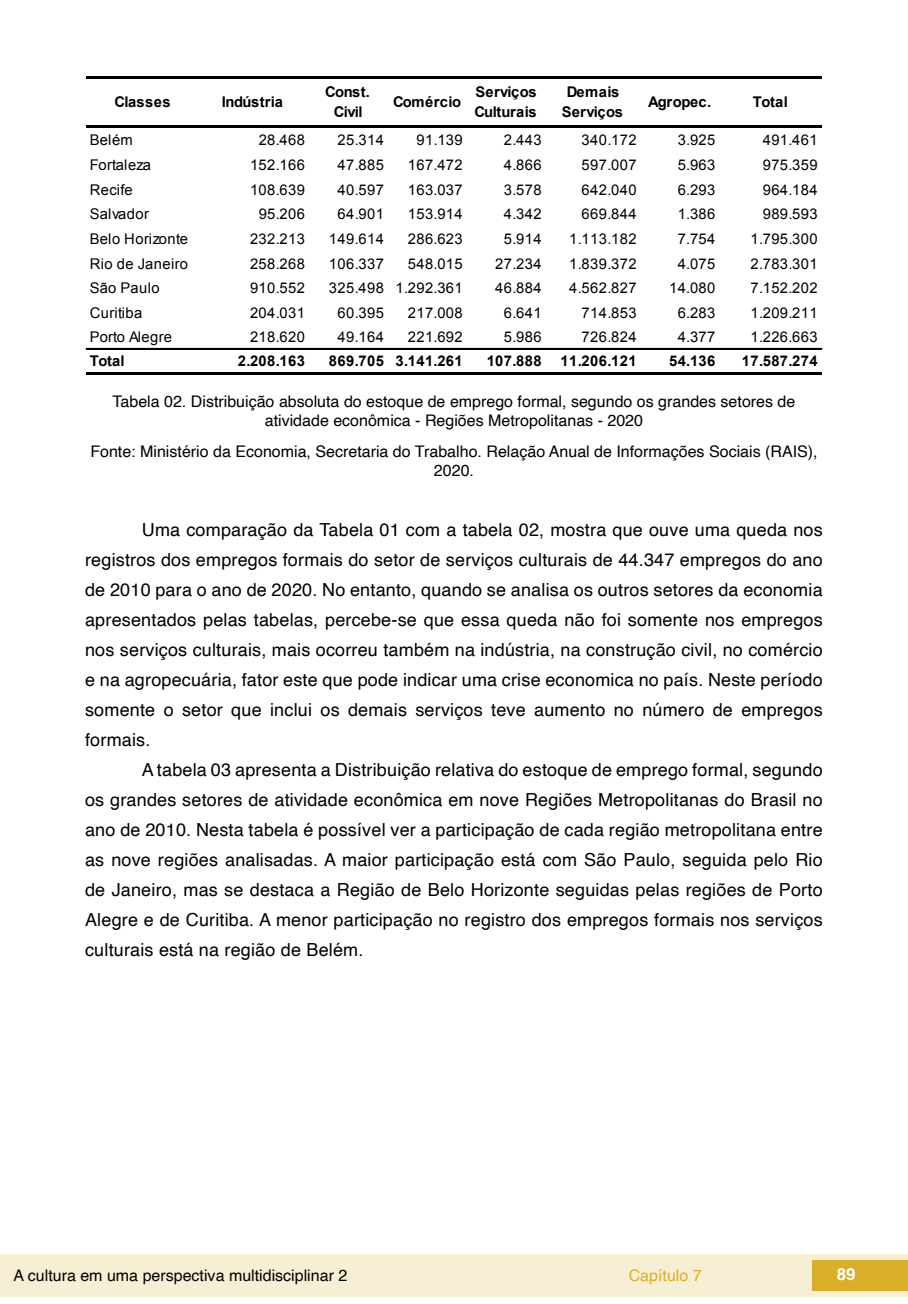
<style>
.page{position:relative;width:908px;height:1304px;background:#fff}
.page>*{position:absolute;margin:0;border:0;box-sizing:border-box;transform-origin:0 0}
.t1{font:18px/30px "Helvetica";letter-spacing:.01em;color:#000;text-align:justify}
.t2{font:700 16.8px "Helvetica";color:#fff}
.t3{font:16px/19.2px "Helvetica";color:#000;text-align:center}
.t4{font:16px "Helvetica";color:#d9ae29}
.t5{font:14.8px "Arial";letter-spacing:.025em;color:#000}
.t6{font:700 14.8px/19.6px "Arial";letter-spacing:.025em;color:#000;text-align:center}
.t7{font:700 14.8px/19.6px "Arial";letter-spacing:-.03em;color:#000;text-align:center}
.t8{font:14.8px "Arial";color:#000}
</style>
<div class="page">
<div style="left:0;top:1254px;width:906px;height:43px;background:#f7efd4"></div>
<div style="left:812px;top:1261px;width:95px;height:30px;background:#d9ae29"></div>
<hr style="left:86px;top:76px;width:735px;height:3px;background:#000">
<hr style="left:86px;top:126px;width:735px;height:2px;background:#000">
<hr style="left:86px;top:348px;width:735px;height:2px;background:#000">
<hr style="left:86px;top:372px;width:735px;height:2px;background:#000">
<p class="t6" style="left:114px;top:93px;width:58px">Classes</p>
<p class="t7" style="left:221px;top:93px;width:63px">Indústria</p>
<p class="t7" style="left:325px;top:83px;width:46px">Const.<br>Civil</p>
<p class="t6" style="left:393px;top:93px;width:70px">Comércio</p>
<p class="t7" style="left:474px;top:83px;width:64px;text-align:left">Serviços<br>Culturais</p>
<p class="t6" style="left:561px;top:83px;width:63px">Demais<br>Serviços</p>
<p class="t7" style="left:647px;top:93px;width:65px">Agropec.</p>
<p class="t6" style="left:752px;top:93px;width:36px">Total</p>
<p class="t5" style="left:90px;top:131px;width:45px">Belém</p>
<p class="t5" style="left:258px;top:131px;width:48px">28.468</p>
<p class="t5" style="left:337px;top:131px;width:48px">25.314</p>
<p class="t5" style="left:416px;top:131px;width:48px">91.139</p>
<p class="t5" style="left:503px;top:131px;width:39px">2.443</p>
<p class="t5" style="left:581px;top:131px;width:56px">340.172</p>
<p class="t5" style="left:677px;top:131px;width:39px">3.925</p>
<p class="t5" style="left:762px;top:131px;width:56px">491.461</p>
<p class="t5" style="left:90px;top:155px;width:63px">Fortaleza</p>
<p class="t5" style="left:250px;top:155px;width:56px">152.166</p>
<p class="t5" style="left:337px;top:155px;width:48px">47.885</p>
<p class="t5" style="left:407px;top:155px;width:56px">167.472</p>
<p class="t5" style="left:503px;top:155px;width:39px">4.866</p>
<p class="t5" style="left:581px;top:155px;width:56px">597.007</p>
<p class="t5" style="left:677px;top:155px;width:39px">5.963</p>
<p class="t5" style="left:762px;top:155px;width:56px">975.359</p>
<p class="t5" style="left:90px;top:180px;width:44px">Recife</p>
<p class="t5" style="left:250px;top:180px;width:56px">108.639</p>
<p class="t5" style="left:337px;top:180px;width:48px">40.597</p>
<p class="t5" style="left:407px;top:180px;width:56px">163.037</p>
<p class="t5" style="left:503px;top:180px;width:39px">3.578</p>
<p class="t5" style="left:581px;top:180px;width:56px">642.040</p>
<p class="t5" style="left:677px;top:180px;width:39px">6.293</p>
<p class="t5" style="left:762px;top:180px;width:56px">964.184</p>
<p class="t5" style="left:90px;top:204px;width:61px">Salvador</p>
<p class="t5" style="left:258px;top:204px;width:48px">95.206</p>
<p class="t5" style="left:337px;top:204px;width:48px">64.901</p>
<p class="t5" style="left:407px;top:204px;width:56px">153.914</p>
<p class="t5" style="left:503px;top:204px;width:39px">4.342</p>
<p class="t5" style="left:581px;top:204px;width:56px">669.844</p>
<p class="t5" style="left:677px;top:204px;width:39px">1.386</p>
<p class="t5" style="left:762px;top:204px;width:56px">989.593</p>
<p class="t5" style="left:90px;top:229px;width:100px">Belo Horizonte</p>
<p class="t5" style="left:250px;top:229px;width:56px">232.213</p>
<p class="t5" style="left:329px;top:229px;width:56px">149.614</p>
<p class="t5" style="left:407px;top:229px;width:56px">286.623</p>
<p class="t5" style="left:503px;top:229px;width:39px">5.914</p>
<p class="t5" style="left:569px;top:229px;width:69px">1.113.182</p>
<p class="t5" style="left:677px;top:229px;width:39px">7.754</p>
<p class="t5" style="left:750px;top:229px;width:69px">1.795.300</p>
<p class="t5" style="left:90px;top:254px;width:100px">Rio de Janeiro</p>
<p class="t5" style="left:250px;top:254px;width:56px">258.268</p>
<p class="t5" style="left:329px;top:254px;width:56px">106.337</p>
<p class="t5" style="left:407px;top:254px;width:56px">548.015</p>
<p class="t5" style="left:495px;top:254px;width:48px">27.234</p>
<p class="t5" style="left:569px;top:254px;width:69px">1.839.372</p>
<p class="t5" style="left:677px;top:254px;width:39px">4.075</p>
<p class="t5" style="left:750px;top:254px;width:69px">2.783.301</p>
<p class="t5" style="left:90px;top:278px;width:71px">São Paulo</p>
<p class="t5" style="left:250px;top:278px;width:56px">910.552</p>
<p class="t5" style="left:329px;top:278px;width:135px">325.498 1.292.361</p>
<p class="t5" style="left:495px;top:278px;width:48px">46.884</p>
<p class="t5" style="left:569px;top:278px;width:69px">4.562.827</p>
<p class="t5" style="left:668px;top:278px;width:48px">14.080</p>
<p class="t5" style="left:750px;top:278px;width:69px">7.152.202</p>
<p class="t5" style="left:90px;top:303px;width:54px">Curitiba</p>
<p class="t5" style="left:250px;top:303px;width:56px">204.031</p>
<p class="t5" style="left:337px;top:303px;width:48px">60.395</p>
<p class="t5" style="left:407px;top:303px;width:56px">217.008</p>
<p class="t5" style="left:503px;top:303px;width:39px">6.641</p>
<p class="t5" style="left:581px;top:303px;width:56px">714.853</p>
<p class="t5" style="left:677px;top:303px;width:39px">6.283</p>
<p class="t5" style="left:750px;top:303px;width:69px">1.209.211</p>
<p class="t8" style="left:90px;top:327px;width:84px">Porto Alegre</p>
<p class="t5" style="left:250px;top:327px;width:56px">218.620</p>
<p class="t5" style="left:337px;top:327px;width:48px">49.164</p>
<p class="t5" style="left:407px;top:327px;width:56px">221.692</p>
<p class="t5" style="left:503px;top:327px;width:39px">5.986</p>
<p class="t5" style="left:581px;top:327px;width:56px">726.824</p>
<p class="t5" style="left:677px;top:327px;width:39px">4.377</p>
<p class="t5" style="left:750px;top:327px;width:69px">1.226.663</p>
<p class="t6" style="left:90px;top:351px;width:36px">Total</p>
<p class="t6" style="left:237px;top:351px;width:69px">2.208.163</p>
<p class="t6" style="left:329px;top:351px;width:135px">869.705 3.141.261</p>
<p class="t6" style="left:486px;top:351px;width:56px">107.888</p>
<p class="t6" style="left:560px;top:351px;width:77px">11.206.121</p>
<p class="t6" style="left:668px;top:351px;width:48px">54.136</p>
<p class="t6" style="left:741px;top:351px;width:77px">17.587.274</p>
<p class="t3" style="left:112px;top:392px;width:684px">Tabela 02. Distribuição absoluta do estoque de emprego formal, segundo os grandes setores de atividade econômica - Regiões Metropolitanas - 2020</p>
<p class="t3" style="left:90px;top:442px;width:728px">Fonte: Ministério da Economia, Secretaria do Trabalho. Relação Anual de Informações Sociais (RAIS),<br>2020.</p>
<p class="t1" style="left:85px;top:515px;width:738px;text-indent:57px">Uma comparação da Tabela 01 com a tabela 02, mostra que ouve uma queda nos registros dos empregos formais do setor de serviços culturais de 44.347 empregos do ano de 2010 para o ano de 2020. No entanto, quando se analisa os outros setores da economia apresentados pelas tabelas, percebe-se que essa queda não foi somente nos empregos nos serviços culturais, mais ocorreu também na indústria, na construção civil, no comércio e na agropecuária, fator este que pode indicar uma crise economica no país. Neste período somente o setor que inclui os demais serviços teve aumento no número de empregos formais.</p>
<p class="t1" style="left:85px;top:755px;width:738px;text-indent:57px">A tabela 03 apresenta a Distribuição relativa do estoque de emprego formal, segundo os grandes setores de atividade econômica em nove Regiões Metropolitanas do Brasil no ano de 2010. Nesta tabela é possível ver a participação de cada região metropolitana entre as nove regiões analisadas. A maior participação está com São Paulo, seguida pelo Rio de Janeiro, mas se destaca a Região de Belo Horizonte seguidas pelas regiões de Porto Alegre e de Curitiba. A menor participação no registro dos empregos formais nos serviços culturais está na região de Belém.</p>
<p class="t3" style="left:14px;top:1266px;width:335px">A cultura em uma perspectiva multidisciplinar 2</p>
<p class="t4" style="left:628px;top:1263px;width:74px">Capítulo 7</p>
<p class="t2" style="left:836px;top:1264px;width:20px">89</p>
</div>
